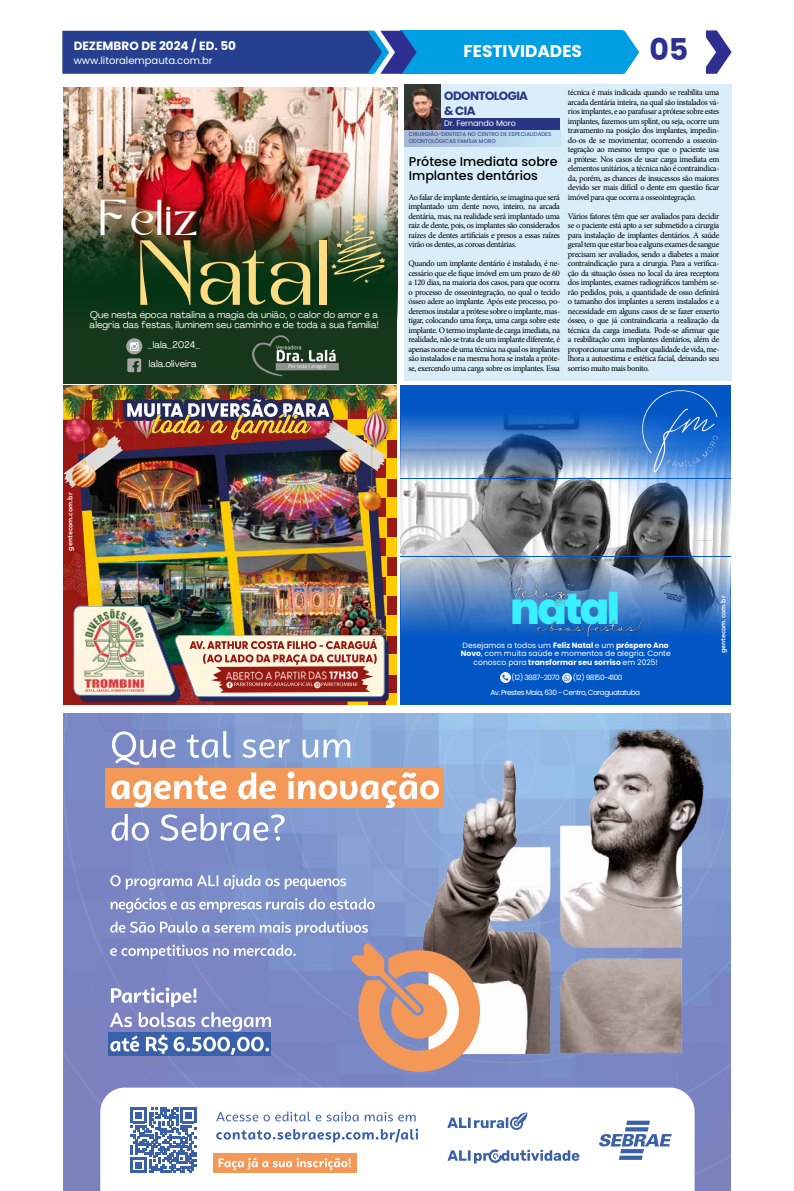
<style>
.page{position:relative;width:794px;height:1191px;background:#fff}
.page>*{position:absolute;margin:0;border:0;box-sizing:border-box;transform-origin:0 0}
.t1{font:86px "KENAO";color:#ffdc82}
.t2{font:46.9px "KENAO";color:#fff}
.t3{font:800 43.5px "Poppins";letter-spacing:-.06em;color:#38f0ff}
.t4{font:700 30px "Poppins";color:#2e3091}
.t5{font:700 17px "Poppins";color:#fff}
.t6{font:500 12.7px/14px "Poppins";color:#000}
.t7{font:700 12px "Poppins";color:#fff}
.t8{font:700 12px/14.4px "Poppins";letter-spacing:-.05em;color:#283583}
.t9{font:10px "Poppins";color:#fff}
.t10{font:9.5px/10px "Agrandir";color:#fff}
.t11{font:8.8px "Avenir LT Std";color:#fff}
.t12{font:8.5px/9.5px "Minion Pro";letter-spacing:-.04em;color:#000;text-align:justify}
.t13{font:8px "Avenir LT Std";color:#fff}
.t14{font:8px "Poppins";letter-spacing:-.01em;color:#fff}
.t15{font:7.6px/8.9px "Poppins";color:#fff;text-align:center}
.t16{font:7.3px "Poppins";letter-spacing:-.06em;color:#fff}
.t17{font:800 7px "Avenir LT Std";color:#fff}
.t18{font:5.5px/7px "Poppins";color:#283583}
.s1{font-weight:700}
</style>
<div class="page">
<div style="left:401px;top:31px;width:222px;height:43px;background:#009fe3"></div>
<svg style="left:62px;top:31px;width:354px;height:43px;background:#2a4794"></svg>
<svg style="left:706px;top:30px;width:25px;height:44px"></svg>
<svg style="left:623px;top:31px;width:16px;height:43px"></svg>
<img style="left:64px;top:713px;width:666px;height:478px">
<svg style="left:100px;top:1087px;width:594px;height:104px"></svg>
<div style="left:213px;top:1153px;width:143px;height:20px;background:#f49857"></div>
<svg style="left:216px;top:1128px;width:202px;height:14px"></svg>
<svg style="left:216px;top:1111px;width:199px;height:10px"></svg>
<svg style="left:218px;top:1157px;width:133px;height:13px"></svg>
<svg style="left:599px;top:1120px;width:72px;height:39px"></svg>
<svg style="left:447px;top:1112px;width:80px;height:18px"></svg>
<svg style="left:447px;top:1149px;width:132px;height:14px"></svg>
<svg style="left:131px;top:1107px;width:65px;height:66px"></svg>
<svg style="left:350px;top:942px;width:130px;height:129px;background:#c49582"></svg>
<div style="left:105px;top:768px;width:339px;height:40px;background:#f49857"></div>
<svg style="left:110px;top:944px;width:186px;height:15px;background:#99a2d1"></svg>
<svg style="left:110px;top:921px;width:258px;height:15px;background:#9aa7d4"></svg>
<svg style="left:111px;top:897px;width:264px;height:15px;background:#9aa9d5"></svg>
<svg style="left:110px;top:875px;width:236px;height:14px;background:#9daad6"></svg>
<svg style="left:110px;top:987px;width:161px;height:68px;background:#8695c9"></svg>
<svg style="left:112px;top:814px;width:172px;height:27px"></svg>
<svg style="left:111px;top:771px;width:328px;height:37px"></svg>
<svg style="left:112px;top:731px;width:238px;height:34px;background:#97aad6"></svg>
<img style="left:400px;top:478px;width:330px;height:79px">
<svg style="left:400px;top:557px;width:330px;height:148px;background:#2b6aba"></svg>
<svg style="left:576px;top:478px;width:154px;height:62px"></svg>
<svg style="left:400px;top:386px;width:223px;height:92px;background:#4179c0"></svg>
<img style="left:623px;top:386px;width:107px;height:101px">
<img style="left:503px;top:571px;width:72px;height:40px">
<img style="left:533px;top:614px;width:114px;height:26px">
<svg style="left:501px;top:672px;width:9px;height:10px"></svg>
<svg style="left:562px;top:673px;width:10px;height:9px"></svg>
<div style="left:64px;top:87px;width:333px;height:297px;background:#17371b"></div>
<img style="left:64px;top:87px;width:333px;height:85px">
<img style="left:64px;top:172px;width:333px;height:139px">
<svg style="left:331px;top:211px;width:54px;height:72px"></svg>
<img style="left:252px;top:335px;width:87px;height:42px">
<svg style="left:126px;top:338px;width:16px;height:16px"></svg>
<svg style="left:130px;top:342px;width:8px;height:9px"></svg>
<svg style="left:127px;top:358px;width:14px;height:14px"></svg>
<img style="left:64px;top:386px;width:333px;height:319px">
<img style="left:211px;top:666px;width:162px;height:26px">
<img style="left:123px;top:396px;width:128px;height:25px">
<img style="left:151px;top:413px;width:134px;height:21px">
<div style="left:404px;top:84px;width:327px;height:297px;background:#d9eef9"></div>
<div style="left:404px;top:129px;width:156px;height:17px;background:linear-gradient(to right,#a0b4d3,#c8ebfa)"></div>
<div style="left:441px;top:118px;width:119px;height:11px;background:#283583"></div>
<img style="left:404px;top:84px;width:37px;height:45px">
<h3 class="t7" style="left:74px;top:39px;width:164px">DEZEMBRO DE 2024 / ED. 50</h3>
<h3 class="t5" style="left:463px;top:41px;width:120px">FESTIVIDADES</h3>
<p class="t9" style="left:74px;top:54px;width:140px">www.litoralempauta.com.br</p>
<h3 class="t4" style="left:649px;top:32px;width:41px">05</h3>
<h2 class="t2" style="left:101px;top:190px;width:101px">Feliz</h2>
<h1 class="t1" style="left:140px;top:224px;width:196px">Natal</h1>
<p class="t10" style="left:90px;top:310px;width:291px">Que nesta época natalina a magia da união, o calor do amor e a alegria das festas, iluminem seu caminho e de toda a sua família!</p>
<p class="t10" style="left:148px;top:335px;width:54px;line-height:18.9px">_lala_2024_ lala.oliveira</p>
<h3 class="t8" style="left:444px;top:89px;width:85px">ODONTOLOGIA &amp; CIA</h3>
<p class="t14" style="left:444px;top:119px;width:73px">Dr. Fernando Moro</p>
<h3 class="t6" style="left:409px;top:155px;width:150px">Prótese Imediata sobre<br>Implantes dentários</h3>
<p class="t12" style="left:408px;top:192px;width:153px">Ao falar de implante dentário, se imagina que será implantado um dente novo, inteiro, na arcada dentária, mas, na realidade será implantado uma raiz de dente, pois, os implantes são considerados raízes de dentes artificiais e presos a essas raízes virão os dentes, as coroas dentárias.</p>
<p class="t12" style="left:408px;top:259px;width:153px">Quando um implante dentário é instalado, é ne&shy;cessário que ele fique imóvel em um prazo de 60 a 120 dias, na maioria dos casos, para que ocorra o processo de osseointegração, no qual o tecido ósseo adere ao implante. Após este processo, po&shy;deremos instalar a prótese sobre o implante, mas&shy;tigar, colocando uma força, uma carga sobre este implante. O termo implante de carga imediata, na realidade, não se trata de um implante diferente, é apenas nome de uma técnica na qual os implantes são instalados e na mesma hora se instala a próte&shy;se, exercendo uma carga sobre os implantes. Essa</p>
<p class="t11" style="left:444px;top:117px;width:93px">Fabio Alencar Trindade</p>
<p class="t13" style="left:447px;top:119px;width:104px">Dr. Rodrigo C. V. Guimarães</p>
<p class="t18" style="left:409px;top:131px;width:144px">CIRURGIÃO-DENTISTA NO CENTRO DE ESPECIALIDADES<br>ODONTOLÓGICAS FAMÍLIA MORO</p>
<p class="t12" style="left:568px;top:88px;width:153px">técnica é mais indicada quando se reabilita uma arcada dentária inteira, na qual são instalados vá&shy;rios implantes, e ao parafusar a prótese sobre estes implantes, fazemos um splint, ou seja, ocorre um travamento na posição dos implantes, impedin&shy;do-os de se movimentar, ocorrendo a osseoin&shy;tegração ao mesmo tempo que o paciente usa a prótese. Nos casos de usar carga imediata em elementos unitários, a técnica não é contraindica&shy;da, porém, as chances de insucessos são maiores devido ser mais difícil o dente em questão ficar imóvel para que ocorra a osseointegração.</p>
<p class="t12" style="left:568px;top:211px;width:153px">Vários fatores têm que ser avaliados para decidir se o paciente está apto a ser submetido a cirurgia para instalação de implantes dentários. A saúde geral tem que estar boa e alguns exames de sangue precisam ser avaliados, sendo a diabetes a maior contraindicação para a cirurgia. Para a verifica&shy;ção da situação óssea no local da área receptora dos implantes, exames radiográficos também se&shy;rão pedidos, pois, a quantidade de osso definirá o tamanho dos implantes a serem instalados e a necessidade em alguns casos de se fazer enxerto ósseo, o que já contraindicaria a realização da técnica da carga imediata. Pode-se afirmar que a reabilitação com implantes dentários, além de proporcionar uma melhor qualidade de vida, me&shy;lhora a autoestima e estética facial, deixando seu sorriso muito mais bonito.</p>
<p class="t17" style="left:66px;top:550px;width:59px;rotate:-90deg">gentecom.com.br</p>
<h3 class="t3" style="left:510px;top:583px;width:111px">natal</h3>
<p class="t15" style="left:461px;top:640px;width:211px">Desejamos a todos um <span class="s1">Feliz Natal</span> e um <span class="s1">próspero Ano<br>Novo</span>, com muita saúde e momentos de alegria. Conte conosco para <span class="s1">transformar seu sorriso</span> em 2025!</p>
<p class="t16" style="left:511px;top:673px;width:50px">(12) 3887-2070</p>
<p class="t16" style="left:573px;top:673px;width:51px">(12) 98150-4100</p>
<p class="t16" style="left:490px;top:688px;width:151px">Av. Prestes Maia, 630 - Centro, Caraguatatuba</p>
<p class="t17" style="left:719px;top:653px;width:59px;rotate:-90deg">gentecom.com.br</p>
</div>
